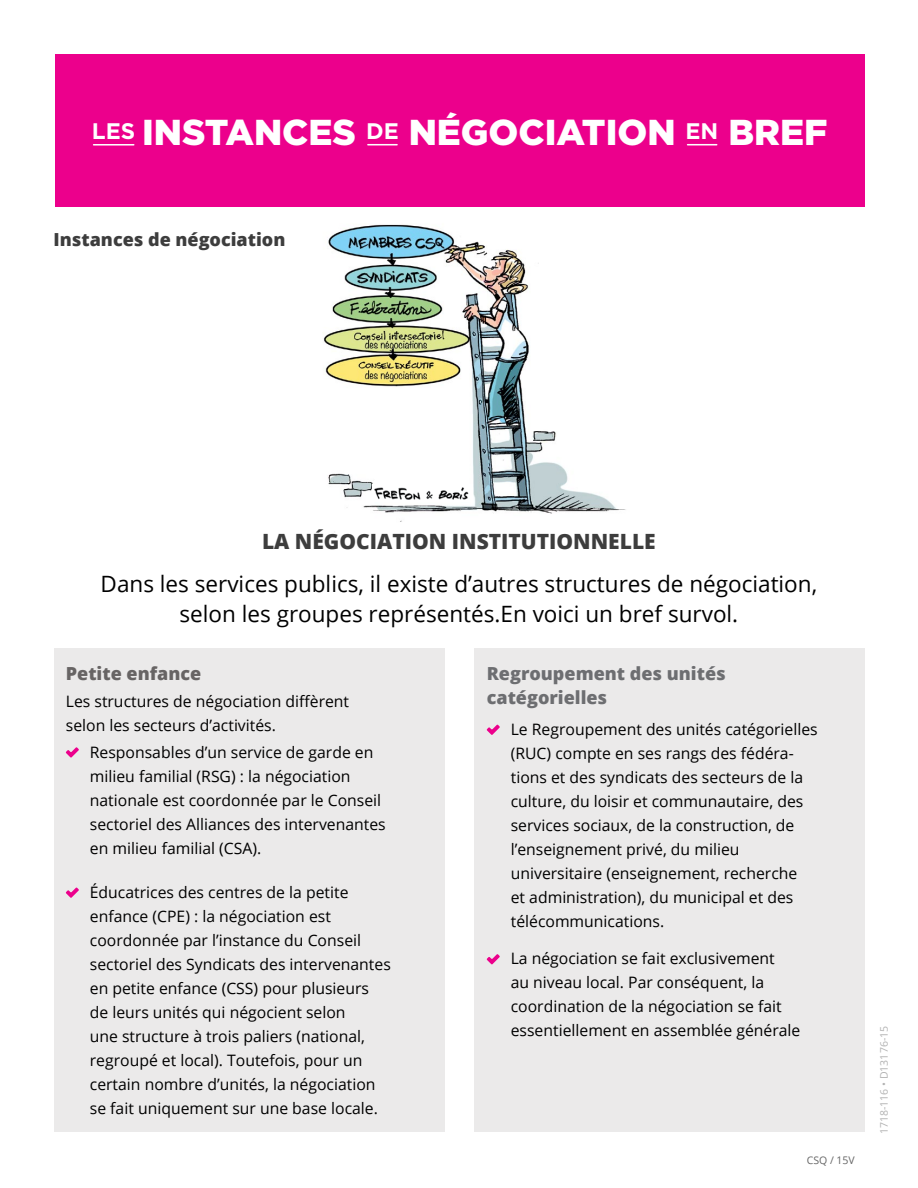
<style>
.page{position:relative;width:918px;height:1188px;background:#fff}
.page>*{position:absolute;margin:0;border:0;box-sizing:border-box;transform-origin:0 0}
.t1{font:900 36px "Gotham";color:#fff}
.t2{font:22.5px/30px "Open Sans";color:#000;text-align:center}
.t3{font:800 21px "Open Sans";color:#3d3d3d}
.t4{font:800 18px/24px "Open Sans";color:#6d6e71}
.t5{font:800 18px "Open Sans";color:#3d3d3d}
.t6{font:800 18px "Open Sans";color:#676464}
.t7{font:15.75px/24px "Open Sans";color:#000}
.t8{font:10.5px "Open Sans";color:#b3b3b3}
.t9{font:10.5px "Open Sans";color:#666}
</style>
<div class="page">
<div style="left:474px;top:648px;width:391px;height:484px;background:#ebeaea"></div>
<div style="left:54px;top:648px;width:391px;height:484px;background:#ebeaea"></div>
<div style="left:55px;top:54px;width:810px;height:152px;background:#ec008c"></div>
<svg style="left:688px;top:144px;width:29px;height:1px"></svg>
<svg style="left:368px;top:144px;width:29px;height:1px"></svg>
<hr style="left:94px;top:144px;width:40px;height:2px;background:#fff">
<svg style="left:66px;top:747px;width:13px;height:11px"></svg>
<svg style="left:66px;top:887px;width:13px;height:11px"></svg>
<svg style="left:487px;top:725px;width:13px;height:10px"></svg>
<svg style="left:487px;top:954px;width:13px;height:10px"></svg>
<img style="left:323px;top:224px;width:303px;height:308px">
<img style="left:372px;top:484px;width:101px;height:18px">
<h1 class="t1" style="left:92px;top:107px;width:737px"><sup>LES</sup> INSTANCES <sup>DE</sup> NÉGOCIATION <sup>EN</sup> BREF</h1>
<p class="t5" style="left:54px;top:226px;width:233px">Instances de négociation</p>
<h3 class="t3" style="left:262px;top:525px;width:395px">LA NÉGOCIATION INSTITUTIONNELLE</h3>
<h2 class="t2" style="left:101px;top:568px;width:718px">Dans les services publics, il existe d’autres structures de négociation, selon les groupes représentés.En voici un bref survol.</h2>
<p class="t6" style="left:66px;top:660px;width:137px">Petite enfance</p>
<p class="t7" style="left:66px;top:689px;width:285px">Les structures de négociation diffèrent selon les secteurs d’activités.</p>
<p class="t7" style="left:90px;top:739px;width:297px">Responsables d’un service de garde en milieu familial (RSG) : la négociation nationale est coordonnée par le Conseil sectoriel des Alliances des intervenantes en milieu familial (CSA).</p>
<p class="t7" style="left:90px;top:880px;width:302px">Éducatrices des centres de la petite enfance (CPE) : la négociation est coordonnée par l’instance du Conseil sectoriel des Syndicats des intervenantes en petite enfance (CSS) pour plusieurs de leurs unités qui négocient selon<br>une structure à trois paliers (national, regroupé et local). Toutefois, pour un certain nombre d’unités, la négociation se fait uniquement sur une base locale.</p>
<p class="t4" style="left:487px;top:661px;width:240px">Regroupement des unités catégorielles</p>
<p class="t7" style="left:511px;top:717px;width:308px">Le Regroupement des unités catégorielles (RUC) compte en ses rangs des fédéra&shy;tions et des syndicats des secteurs de la culture, du loisir et communautaire, des services sociaux, de la construction, de l’enseignement privé, du milieu universitaire (enseignement, recherche<br>et administration), du municipal et des télécommunications.</p>
<p class="t7" style="left:511px;top:946px;width:291px">La négociation se fait exclusivement<br>au niveau local. Par conséquent, la coordination de la négociation se fait essentiellement en assemblée générale</p>
<p class="t9" style="left:807px;top:1153px;width:50px">CSQ / 15V</p>
<p class="t8" style="left:877px;top:1134px;width:109px;rotate:-90deg">1718-116 • D13176-15</p>
</div>
